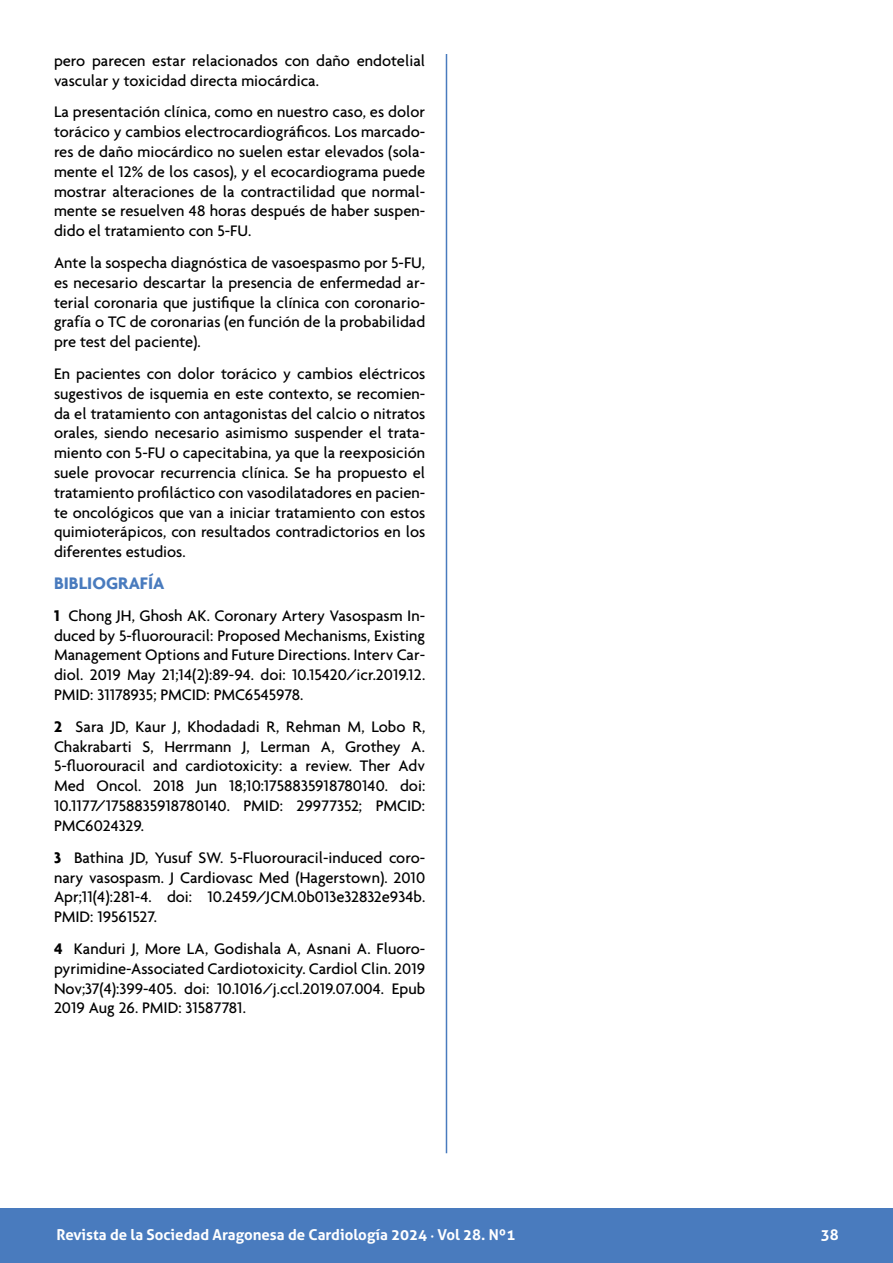
<style>
.page{position:relative;width:893px;height:1263px;background:#fff}
.page>*{position:absolute;margin:0;border:0;box-sizing:border-box;transform-origin:0 0}
.t1{font:700 18px "Agenda";color:#497bbe}
.t2{font:500 16.5px/19.8px "Agenda";color:#000;text-align:justify}
.t3{font:700 15px "Aller";color:#fff}
.s1{font-weight:700}
.s2{font-family:"Minion Pro"}
</style>
<div class="page">
<div style="left:0;top:1209px;width:893px;height:54px;background:#497bbe"></div>
<hr style="left:446px;top:54px;width:1px;height:1099px;background:#497bbe">
<p class="t2" style="left:54px;top:50px;width:373px">pero parecen estar relacionados con daño endotelial vascular y toxicidad directa miocárdica.</p>
<p class="t2" style="left:54px;top:102px;width:373px">La presentación clínica, como en nuestro caso, es dolor torácico y cambios electrocardiográficos. Los marcado&shy;res de daño miocárdico no suelen estar elevados (sola&shy;mente el 12% de los casos), y el ecocardiograma puede mostrar alteraciones de la contractilidad que normal&shy;mente se resuelven 48 horas después de haber suspen&shy;dido el tratamiento con 5-FU.</p>
<p class="t2" style="left:54px;top:252px;width:373px">Ante la sospecha diagnóstica de vasoespasmo por 5-FU, es necesario descartar la presencia de enfermedad ar&shy;terial coronaria que justifique la clínica con coronario&shy;grafía o TC de coronarias (en función de la probabilidad pre test del paciente).</p>
<p class="t2" style="left:54px;top:363px;width:373px">En pacientes con dolor torácico y cambios eléctricos sugestivos de isquemia en este contexto, se recomien&shy;da el tratamiento con antagonistas del calcio o nitratos orales, siendo necesario asimismo suspender el trata&shy;miento con 5-FU o capecitabina, ya que la reexposición suele provocar recurrencia clínica. Se ha propuesto el tratamiento profiláctico con vasodilatadores en pacien&shy;te oncológicos que van a iniciar tratamiento con estos quimioterápicos, con resultados contradictorios en los diferentes estudios.</p>
<p class="t1" style="left:54px;top:572px;width:112px">BIBLIOGRAFÍA</p>
<p class="t2" style="left:54px;top:605px;width:373px"><span class="s1">1</span> Chong JH, Ghosh AK. Coronary Artery Vasospasm In&shy;duced by 5-fluorouracil: Proposed Mechanisms, Existing Management Options and Future Directions. Interv Car&shy;diol. 2019 May 21;14(2):89-94. doi: 10.15420/icr.2019.12.<br>PMID: 31178935; PMCID: PMC6545978.</p>
<p class="t2" style="left:54px;top:716px;width:373px"><span class="s1">2</span> Sara JD, Kaur J, Khodadadi R, Rehman M, Lobo R, Chakrabarti S, Herrmann J, Lerman A, Grothey A.<br>5-fluorouracil and cardiotoxicity: a review. Ther Adv Med Oncol. 2018 Jun 18;10:1758835918780140. doi:<br>10.1177/1758835918780140. PMID: 29977352; PMCID:<br>PMC6024329.</p>
<p class="t2" style="left:54px;top:847px;width:373px"><span class="s1">3</span> Bathina JD, Yusuf SW. 5-Fluorouracil-induced coro&shy;nary vasospasm. J Cardiovasc Med (Hagerstown). 2010<br>Apr;11(4):281-4. doi: 10.2459/JCM.0b013e32832e934b.<br>PMID: 19561527.</p>
<p class="t2" style="left:54px;top:938px;width:373px"><span class="s1">4</span> Kanduri J, More LA, Godishala A, Asnani A. Fluoro&shy;pyrimidine-Associated Cardiotoxicity. Cardiol Clin. 2019<br>Nov;37(4):399-405. doi: 10.1016/j.ccl.2019.07.004. Epub 2019 Aug 26. PMID: 31587781.</p>
<p class="t3" style="left:56px;top:1225px;width:461px">Revista de la Sociedad Aragonesa de Cardiología 2024 <span class="s2">·</span> Vol 28. Nº1</p>
<p class="t3" style="left:821px;top:1225px;width:19px">38</p>
</div>
